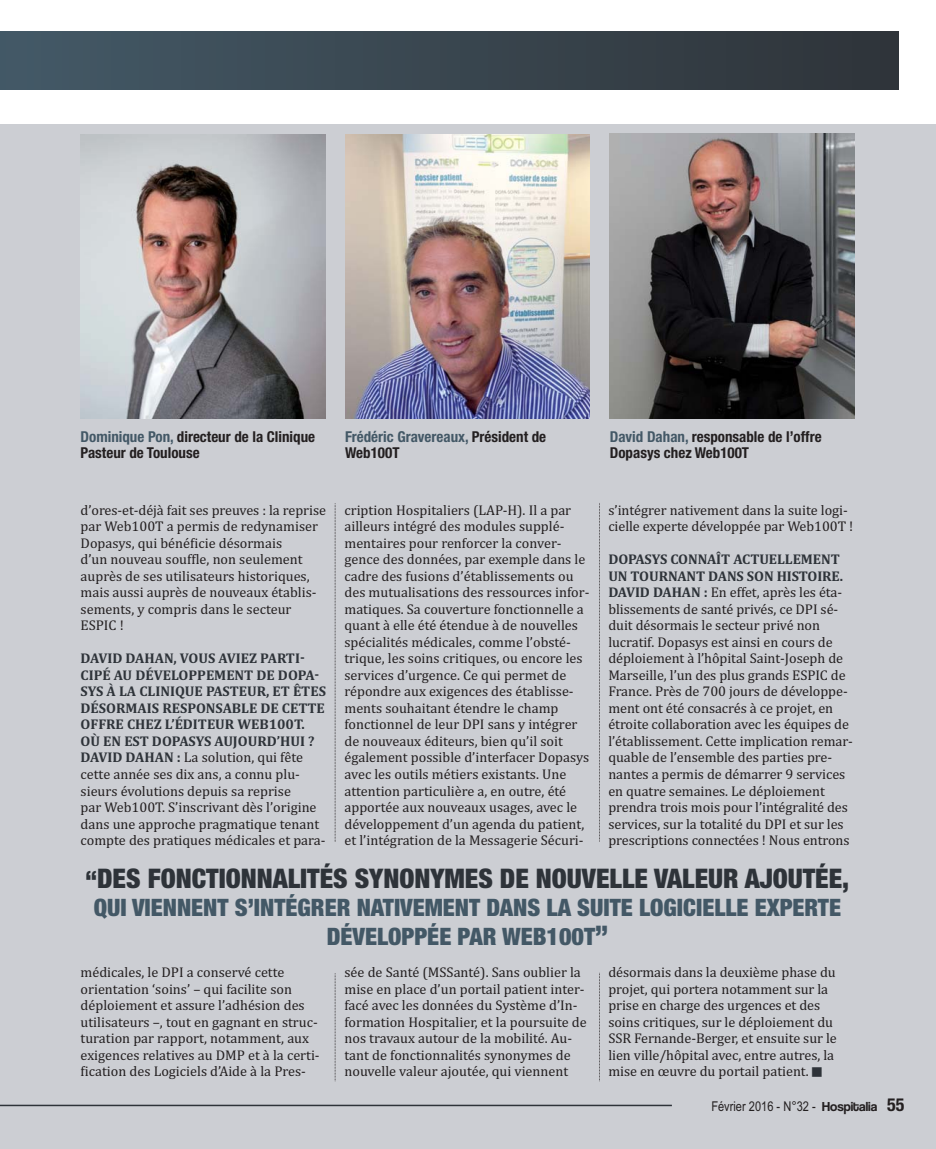
<style>
.page{position:relative;width:936px;height:1149px;background:#fff}
.page>*{position:absolute;margin:0;border:0;box-sizing:border-box;transform-origin:0 0}
.t1{font:900 condensed 27px "Helvetica Neue";color:#2e3339}
.t2{font:900 condensed 24px/28.5px "Helvetica Neue";color:#435866;text-align:center}
.t3{font:16.5px "Wingdings";color:#2e3339}
.t4{font:700 condensed 15px/16.5px "Helvetica Neue";color:#231f20}
.t5{font:700 condensed 15px/16.5px "Helvetica Neue";color:#435866}
.t6{font:14.25px/16.5px "Cambria";color:#231f20}
.t7{font:13.5px "Arial Narrow";color:#231f20}
.s1{color:#435866}
.s2{font-weight:700;color:#2e3339}
.s3{color:#231f20}
.s4{font-size:24px}
.s5{font-size:27px}
.s6{font-family:"Coolvetica Rg"}
.s7{font-family:"Helvetica Neue";font-weight:700;font-stretch:condensed;font-size:18px}
</style>
<div class="page">
<div style="left:0;top:124px;width:935px;height:1024px;background:#ccced3"></div>
<svg style="left:335px;top:973px;width:1px;height:108px"></svg>
<div style="left:0;top:32px;width:898px;height:57px;background:linear-gradient(to right,#435966,#2f3339)"></div>
<hr style="left:0;top:1104px;width:672px;height:1px;background:#2e3339">
<img style="left:81px;top:134px;width:244px;height:284px">
<svg style="left:335px;top:503px;width:1px;height:339px"></svg>
<img style="left:345px;top:134px;width:244px;height:284px">
<img style="left:609px;top:133px;width:245px;height:285px">
<svg style="left:599px;top:972px;width:1px;height:109px"></svg>
<svg style="left:599px;top:503px;width:1px;height:338px"></svg>
<p class="t4" style="left:81px;top:429px;width:236px"><span class="s1">Dominique Pon,</span> directeur de la Clinique<br>Pasteur de Toulouse</p>
<p class="t6" style="left:81px;top:503px;width:247px">d’ores‐et‐déjà fait ses preuves : la reprise par Web100T a permis de redynamiser Dopasys, qui bénéficie désormais<br>d’un nouveau souffle, non seulement auprès de ses utilisateurs historiques, mais aussi auprès de nouveaux établis‐ sements, y compris dans le secteur ESPIC !</p>
<p class="t6" style="left:81px;top:651px;width:247px"><span class="s2">DAVID DAHAN, VOUS AVIEZ PARTI-CIPÉ AU DÉVELOPPEMENT DE DOPA-SYS À LA CLINIQUE PASTEUR, ET ÊTES DÉSORMAIS RESPONSABLE DE CETTE OFFRE CHEZ L’ÉDITEUR WEB100T.<br>OÙ EN EST DOPASYS AUJOURD’HUI ?<br>DAVID DAHAN :</span> La solution, qui fête cette année ses dix ans, a connu plu‐ sieurs évolutions depuis sa reprise<br>par Web100T. S’inscrivant dès l’origine dans une approche pragmatique tenant compte des pratiques médicales et para‐</p>
<p class="t5" style="left:345px;top:429px;width:202px">Frédéric Gravereaux, <span class="s3">Président de<br>Web100T</span></p>
<p class="t4" style="left:609px;top:429px;width:213px"><span class="s1">David Dahan,</span> responsable de l’offre<br>Dopasys chez Web100T</p>
<p class="t6" style="left:344px;top:503px;width:246px">cription Hospitaliers (LAP‐H). Il a par ailleurs intégré des modules supplé‐ mentaires pour renforcer la conver‐ gence des données, par exemple dans le cadre des fusions d’établissements ou des mutualisations des ressources infor‐ matiques. Sa couverture fonctionnelle a quant à elle été étendue à de nouvelles spécialités médicales, comme l’obsté‐ trique, les soins critiques, ou encore les services d’urgence. Ce qui permet de répondre aux exigences des établisse‐ ments souhaitant étendre le champ fonctionnel de leur DPI sans y intégrer de nouveaux éditeurs, bien qu’il soit également possible d’interfacer Dopasys avec les outils métiers existants. Une attention particulière a, en outre, été apportée aux nouveaux usages, avec le développement d’un agenda du patient, et l’intégration de la Messagerie Sécuri‐</p>
<p class="t6" style="left:608px;top:503px;width:246px">s’intégrer nativement dans la suite logi‐ cielle experte développée par Web100T !</p>
<p class="t6" style="left:608px;top:552px;width:246px"><span class="s2">DOPASYS CONNAÎT ACTUELLEMENT UN TOURNANT DANS SON HISTOIRE.<br>DAVID DAHAN :</span> En effet, après les éta‐ blissements de santé privés, ce DPI sé‐ duit désormais le secteur privé non lucratif. Dopasys est ainsi en cours de déploiement à l’hôpital Saint‐Joseph de Marseille, l’un des plus grands ESPIC de France. Près de 700 jours de développe‐ ment ont été consacrés à ce projet, en étroite collaboration avec les équipes de l’établissement. Cette implication remar‐ quable de l’ensemble des parties pre‐ nantes a permis de démarrer 9 services en quatre semaines. Le déploiement prendra trois mois pour l’intégralité des services, sur la totalité du DPI et sur les prescriptions connectées ! Nous entrons</p>
<h1 class="t1" style="left:86px;top:862px;width:765px"><span class="s4">“</span>DES FONCTIONNALITÉS SYNONYMES DE NOUVELLE VALEUR AJOUTÉE,</h1>
<h2 class="t2" style="left:94px;top:893px;width:748px">QUI VIENNENT S’INTÉGRER NATIVEMENT DANS LA SUITE LOGICIELLE EXPERTE<br>DÉVELOPPÉE PAR WEB100T<span class="s5">”</span></h2>
<p class="t6" style="left:81px;top:965px;width:240px">médicales, le DPI a conservé cette orientation ‘soins’ – qui facilite son déploiement et assure l’adhésion des utilisateurs –, tout en gagnant en struc‐ turation par rapport, notamment, aux exigences relatives au DMP et à la certi‐ fication des Logiciels d’Aide à la Pres‐</p>
<p class="t6" style="left:344px;top:965px;width:244px">sée de Santé (MSSanté). Sans oublier la mise en place d’un portail patient inter‐ facé avec les données du Système d’In‐ formation Hospitalier, et la poursuite de nos travaux autour de la mobilité. Au‐ tant de fonctionnalités synonymes de nouvelle valeur ajoutée, qui viennent</p>
<p class="t6" style="left:608px;top:965px;width:230px">désormais dans la deuxième phase du projet, qui portera notamment sur la prise en charge des urgences et des soins critiques, sur le déploiement du SSR Fernande‐Berger, et ensuite sur le lien ville/hôpital avec, entre autres, la mise en œuvre du portail patient.</p>
<p class="t7" style="left:711px;top:1098px;width:195px">Février 2016 - N°32 - <span class="s6">Hospitalia</span> <span class="s7">55</span></p>
<p class="t3" style="left:810px;top:1062px;width:14px">■</p>
</div>
